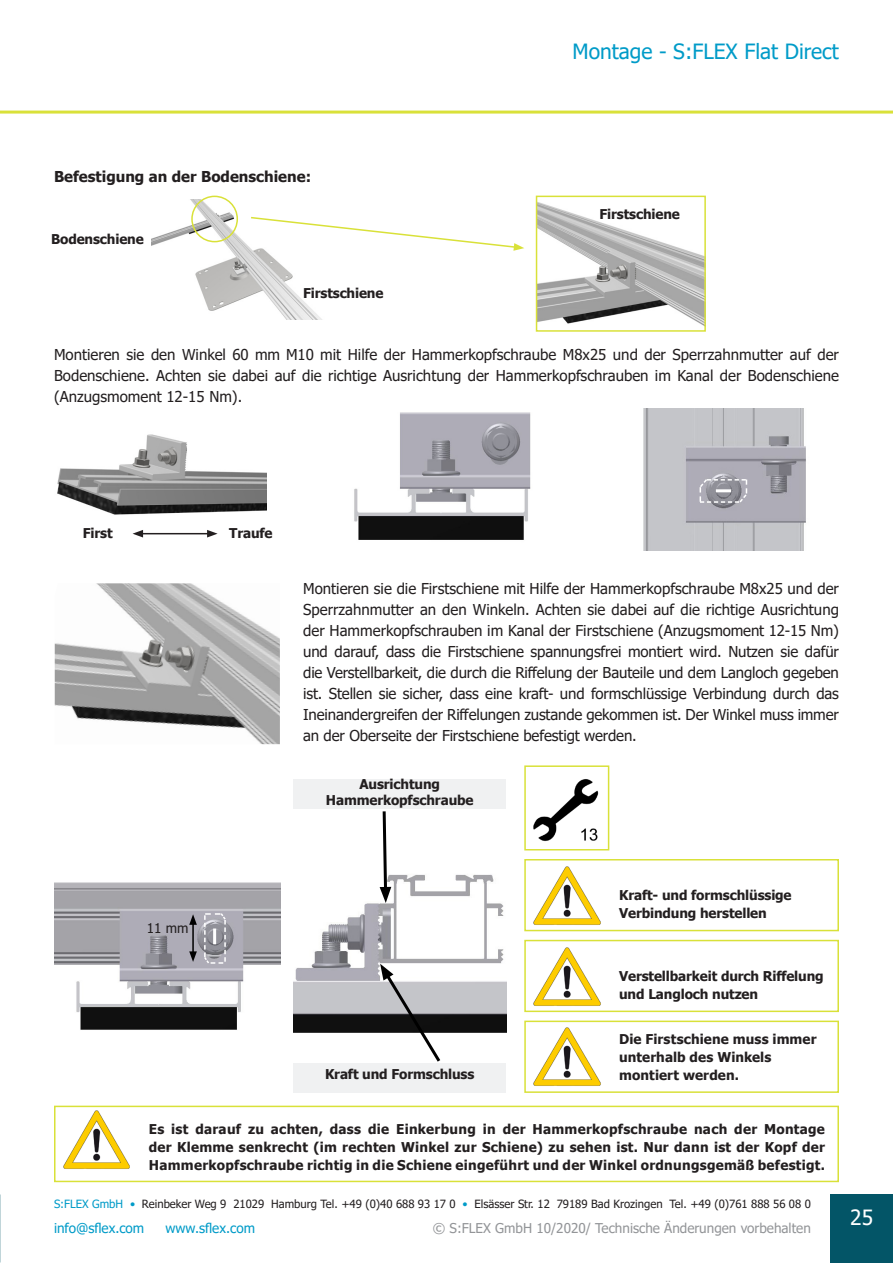
<style>
.page{position:relative;width:893px;height:1263px;background:#fff}
.page>*{position:absolute;margin:0;border:0;box-sizing:border-box;transform-origin:0 0}
.t1{font:21px "Tahoma";color:#009bc8}
.t2{font:21px "Tahoma";color:#fff}
.t3{font:15px/21px "Tahoma";color:#231f20;text-align:justify}
.t4{font:700 15px "Tahoma";color:#231f20}
.t5{font:700 13.5px/18px "Tahoma";letter-spacing:-.01em;color:#231f20}
.t6{font:13.5px "Tahoma";color:#939598}
.t7{font:13.5px "Tahoma";color:#009bc8}
.t8{font:13.5px "Tahoma";color:#231f20}
.t9{font:11.4px "Tahoma";color:#231f20}
.s1{color:#009bc8}
</style>
<div class="page">
<img style="left:643px;top:408px;width:163px;height:143px">
<img style="left:54px;top:882px;width:227px;height:148px">
<hr style="left:0;top:111px;width:893px;height:3px;background:#d9e139">
<div style="left:830px;top:1194px;width:63px;height:69px;background:#035567"></div>
<img style="left:55px;top:583px;width:225px;height:161px">
<img style="left:57px;top:434px;width:210px;height:104px">
<img style="left:354px;top:412px;width:177px;height:128px">
<svg style="left:698px;top:478px;width:50px;height:26px"></svg>
<img style="left:293px;top:874px;width:213px;height:159px">
<hr style="left:192px;top:922px;width:2px;height:32px;background:#000">
<svg style="left:189px;top:914px;width:8px;height:11px"></svg>
<svg style="left:189px;top:951px;width:8px;height:11px"></svg>
<svg style="left:203px;top:911px;width:24px;height:54px"></svg>
<hr style="left:213px;top:928px;width:3px;height:16px;background:#fff">
<div style="left:293px;top:1063px;width:213px;height:30px;background:#f0f1f2"></div>
<div style="left:293px;top:779px;width:213px;height:30px;background:#f0f1f2"></div>
<svg style="left:380px;top:811px;width:11px;height:92px"></svg>
<svg style="left:380px;top:964px;width:63px;height:98px"></svg>
<div style="left:524px;top:765px;width:85px;height:85px;border:2px solid #d9e139"></div>
<img style="left:533px;top:779px;width:66px;height:62px">
<div style="left:524px;top:859px;width:315px;height:72px;border:2px solid #d9e139"></div>
<img style="left:533px;top:866px;width:68px;height:59px">
<div style="left:524px;top:1020px;width:315px;height:73px;border:2px solid #d9e139"></div>
<img style="left:533px;top:1027px;width:68px;height:59px">
<div style="left:524px;top:940px;width:315px;height:72px;border:2px solid #d9e139"></div>
<img style="left:533px;top:947px;width:68px;height:59px">
<div style="left:54px;top:1106px;width:785px;height:76px;border:2px solid #d9e139"></div>
<img style="left:63px;top:1110px;width:67px;height:59px">
<hr style="left:141px;top:533px;width:68px;height:1px;background:#231f20">
<svg style="left:133px;top:530px;width:10px;height:7px"></svg>
<svg style="left:207px;top:530px;width:11px;height:7px"></svg>
<img style="left:539px;top:202px;width:164px;height:123px">
<div style="left:536px;top:196px;width:170px;height:136px;border:2px solid #d9e139"></div>
<img style="left:151px;top:200px;width:171px;height:120px">
<div style="left:191px;top:196px;width:47px;height:46px;border:2px solid #d9e139;border-radius:50%"></div>
<svg style="left:249px;top:216px;width:275px;height:35px"></svg>
<p class="t4" style="left:54px;top:166px;width:259px">Befestigung an der Bodenschiene:</p>
<p class="t5" style="left:51px;top:231px;width:94px">Bodenschiene</p>
<p class="t5" style="left:303px;top:285px;width:82px">Firstschiene</p>
<h1 class="t1" style="left:572px;top:37px;width:268px">Montage - S:FLEX Flat Direct</h1>
<p class="t5" style="left:600px;top:205px;width:82px">Firstschiene</p>
<p class="t3" style="left:54px;top:345px;width:786px">Montieren sie den Winkel 60 mm M10 mit Hilfe der Hammerkopfschraube M8x25 und der Sperrzahnmutter auf der Bodenschiene. Achten sie dabei auf die richtige Ausrichtung der Hammerkopfschrauben im Kanal der Bodenschiene (Anzugsmoment 12-15 Nm).</p>
<p class="t5" style="left:83px;top:524px;width:31px">First</p>
<p class="t5" style="left:229px;top:524px;width:45px">Traufe</p>
<p class="t3" style="left:303px;top:579px;width:537px">Montieren sie die Firstschiene mit Hilfe der Hammerkopfschraube M8x25 und der Sperrzahnmutter an den Winkeln. Achten sie dabei auf die richtige Ausrichtung der Hammerkopfschrauben im Kanal der Firstschiene (Anzugsmoment 12-15 Nm) und darauf, dass die Firstschiene spannungsfrei montiert wird. Nutzen sie dafür die Verstellbarkeit, die durch die Riffelung der Bauteile und dem Langloch gegeben ist. Stellen sie sicher, dass eine kraft- und formschlüssige Verbindung durch das Ineinandergreifen der Riffelungen zustande gekommen ist. Der Winkel muss immer an der Oberseite der Firstschiene befestigt werden.</p>
<p class="t5" style="left:326px;top:776px;width:149px;line-height:16.2px;text-align:center">Ausrichtung<br>Hammerkopfschraube</p>
<p class="t8" style="left:147px;top:919px;width:43px">11 mm</p>
<p class="t5" style="left:325px;top:1066px;width:151px">Kraft und Formschluss</p>
<p class="t5" style="left:619px;top:887px;width:174px">Kraft- und formschlüssige<br>Verbindung herstellen</p>
<p class="t5" style="left:619px;top:967px;width:206px">Verstellbarkeit durch Riffelung und Langloch nutzen</p>
<p class="t5" style="left:619px;top:1030px;width:199px">Die Firstschiene muss immer unterhalb des Winkels montiert werden.</p>
<p class="t5" style="left:149px;top:1120px;width:678px;text-align:justify">Es ist darauf zu achten, dass die Einkerbung in der Hammerkopfschraube nach der Montage der Klemme senkrecht (im rechten Winkel zur Schiene) zu sehen ist. Nur dann ist der Kopf der Hammerkopfschraube richtig in die Schiene eingeführt und der Winkel ordnungsgemäß befestigt.</p>
<p class="t9" style="left:54px;top:1196px;width:758px"><span class="s1">S:FLEX GmbH •</span> Reinbeker Weg 9 21029 Hamburg Tel. +49 (0)40 688 93 17 0 <span class="s1">•</span> Elsässer Str. 12 79189 Bad Krozingen Tel. +49 (0)761 888 56 08 0</p>
<p class="t7" style="left:54px;top:1219px;width:92px">info@sflex.com</p>
<p class="t7" style="left:165px;top:1219px;width:91px">www.sflex.com</p>
<p class="t6" style="left:433px;top:1219px;width:380px">© S:FLEX GmbH 10/2020/ Technische Änderungen vorbehalten</p>
<h1 class="t2" style="left:850px;top:1203px;width:24px">25</h1>
</div>
